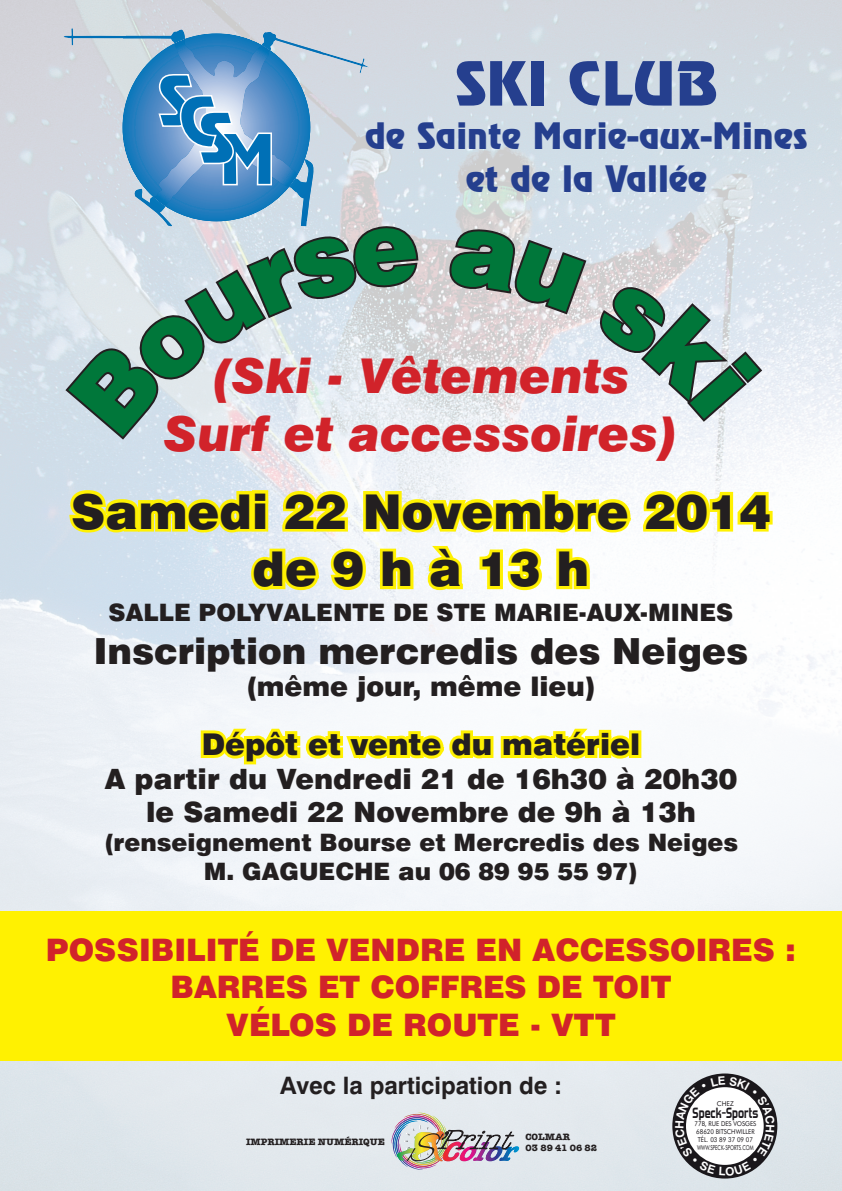
<style>
.page{position:relative;width:842px;height:1191px;background:#fff}
.page>*{position:absolute;margin:0;border:0;box-sizing:border-box;transform-origin:0 0}
.t1{font:60px "Revue BT";color:#253f8e}
.t2{font:italic 900 48px "Swiss 721 BT";color:#d1232a}
.t3{font:900 48px "Swiss 721 BT";color:#231f20}
.t4{font:36px "Revue BT";color:#253f8e}
.t5{font:900 36px "Swiss 721 BT";color:#231f20}
.t6{font:900 31px "Swiss 721 BT";color:#d1232a}
.t7{font:900 30px "Swiss 721 BT";color:#231f20}
.t8{font:900 28px "Swiss 721 BT";color:#231f20}
.t9{font:900 27px "Swiss 721 BT";color:#231f20}
.t10{font:900 24px "Swiss 721 BT";color:#231f20}
.t11{font:700 24px "Swiss 721 BT";color:#231f20}
.t12{font:700 14.7px "Forgotten Futurist Rg";color:#1a171b;scale:.84 1}
.t13{font:700 9.5px "American Typewriter";color:#231f20}
.t14{font:6.7px/8px "Futura BT";color:#1a171b;scale:.9 1}
.t15{font:6.7px "Futura BT";color:#1a171b}
</style>
<div class="page">
<img style="left:0;top:0;width:842px;height:1191px">
<svg style="left:63px;top:28px;width:307px;height:197px"></svg>
<svg style="left:157px;top:73px;width:116px;height:113px"></svg>
<svg style="left:198px;top:723px;width:438px;height:53px"></svg>
<div style="left:629px;top:730px;width:12px;height:28px;border:6px solid #fff101"></div>
<div style="left:0;top:911px;width:842px;height:149px;background:#fff101"></div>
<img style="left:390px;top:1112px;width:129px;height:59px">
<svg style="left:672px;top:1073px;width:105px;height:105px"></svg>
<svg style="left:63px;top:225px;width:713px;height:368px"></svg>
<svg style="left:675px;top:1076px;width:100px;height:100px"></svg>
<p class="t1" style="left:455px;top:48px;width:265px">SKI CLUB</p>
<p class="t4" style="left:365px;top:114px;width:444px">de Sainte Marie-aux-Mines</p>
<p class="t4" style="left:466px;top:157px;width:243px">et de la Vallée</p>
<p class="t2" style="left:212px;top:347px;width:419px">(Ski - Vêtements</p>
<p class="t2" style="left:164px;top:405px;width:516px">Surf et accessoires)</p>
<p class="t3" style="left:71px;top:482px;width:701px">Samedi 22 Novembre 2014</p>
<p class="t3" style="left:253px;top:540px;width:338px">de 9 h à 13 h</p>
<p class="t10" style="left:109px;top:597px;width:626px">SALLE POLYVALENTE DE STE MARIE-AUX-MINES</p>
<p class="t5" style="left:94px;top:629px;width:656px">Inscription mercredis des Neiges</p>
<p class="t9" style="left:246px;top:670px;width:352px">(même jour, même lieu)</p>
<p class="t7" style="left:202px;top:726px;width:440px">Dépôt et vente du matériel</p>
<p class="t8" style="left:105px;top:761px;width:634px">A partir du Vendredi 21 de 16h30 à 20h30</p>
<p class="t8" style="left:146px;top:795px;width:551px">le Samedi 22 Novembre de 9h à 13h</p>
<p class="t10" style="left:104px;top:828px;width:636px">(renseignement Bourse et Mercredis des Neiges</p>
<p class="t10" style="left:204px;top:856px;width:436px">M. GAGUECHE au 06 89 95 55 97)</p>
<p class="t6" style="left:46px;top:931px;width:752px">POSSIBILITÉ DE VENDRE EN ACCESSOIRES :</p>
<p class="t6" style="left:170px;top:968px;width:502px">BARRES ET COFFRES DE TOIT</p>
<p class="t6" style="left:226px;top:1005px;width:391px">VÉLOS DE ROUTE - VTT</p>
<p class="t11" style="left:280px;top:1071px;width:283px">Avec la participation de :</p>
<p class="t13" style="left:246px;top:1134px;width:140px">IMPRIMERIE NUMÉRIQUE</p>
<p class="t13" style="left:525px;top:1128px;width:46px">COLMAR</p>
<p class="t13" style="left:525px;top:1139px;width:73px">03 89 41 06 82</p>
<p class="t15" style="left:717px;top:1099px;width:18px">CHEZ</p>
<p class="t12" style="left:693px;top:1103px;width:80px">Speck-Sports</p>
<p class="t14" style="left:695px;top:1119px;width:70px">77B, RUE DES VOSGES<br>68620 BITSCHWILLER<br>TÉL. 03 89 37 09 07<br>WWW.SPECK-SPORTS.COM</p>
</div>
